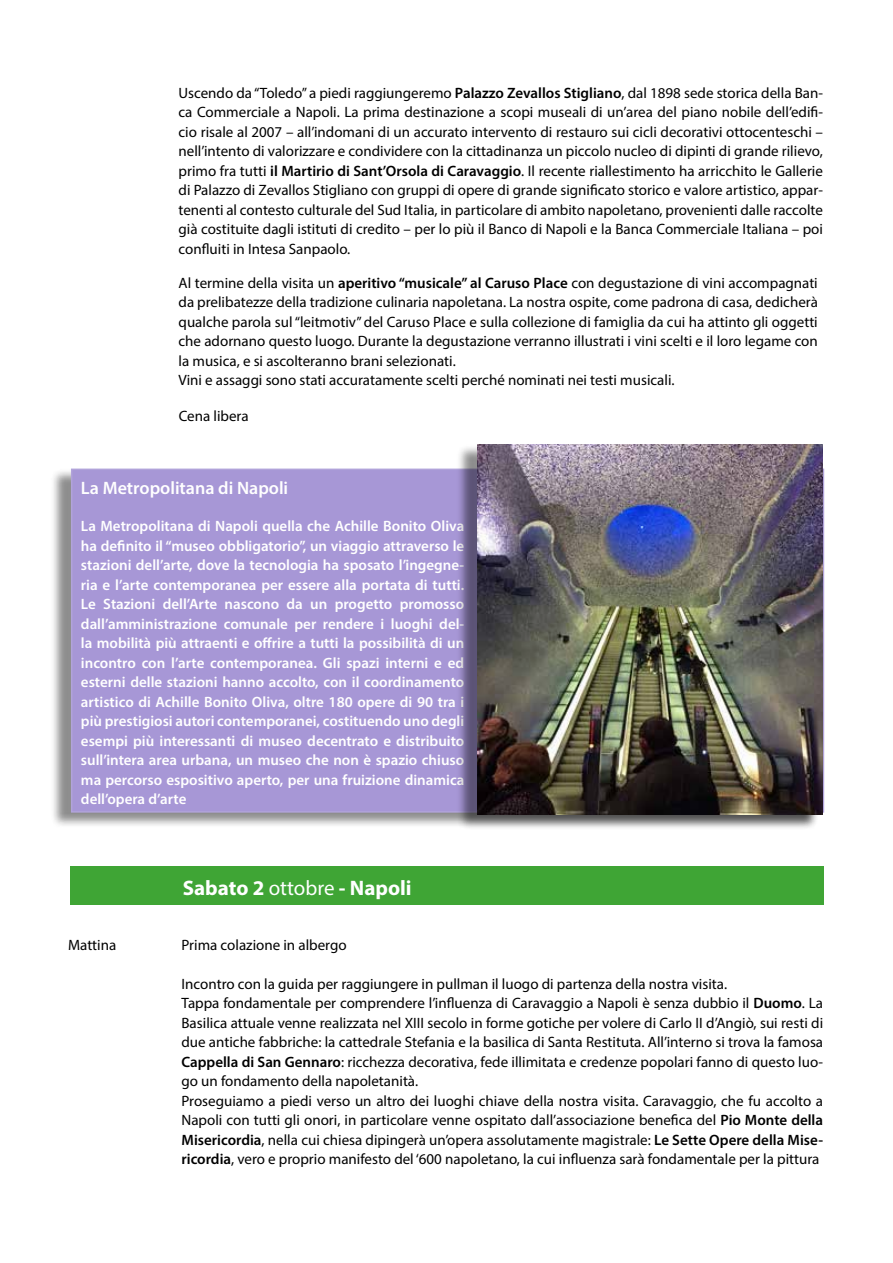
<style>
.page{position:relative;width:893px;height:1263px;background:#fff}
.page>*{position:absolute;margin:0;border:0;box-sizing:border-box;transform-origin:0 0}
.t1{font:700 21px "Myriad Pro";color:#fff}
.t2{font:600 18px "Myriad Pro";color:#fff}
.t3{font:15px/19.5px "Myriad Pro";color:#000}
.t4{font:600 15px/19.5px "Myriad Pro";color:#fff;text-align:justify}
.s1{font-weight:600}
.s2{font-weight:400}
</style>
<div class="page">
<div style="left:50px;top:468px;width:770px;height:360px;background:#000;opacity:.45"></div>
<div style="left:72px;top:469px;width:751px;height:343px;background:#a797d6"></div>
<div style="left:456px;top:444px;width:363px;height:386px;background:#000;opacity:.45"></div>
<img style="left:477px;top:444px;width:346px;height:370px">
<div style="left:70px;top:866px;width:753px;height:39px;background:#3fa535"></div>
<p class="t3" style="left:179px;top:83px;width:646px;text-align:justify">Uscendo da “Toledo” a piedi raggiungeremo <span class="s1">Palazzo Zevallos Stigliano</span>, dal 1898 sede storica della Ban&shy;ca Commerciale a Napoli. La prima destinazione a scopi museali di un’area del piano nobile dell’edifi&shy;cio risale al 2007 – all’indomani di un accurato intervento di restauro sui cicli decorativi ottocenteschi – nell’intento di valorizzare e condividere con la cittadinanza un piccolo nucleo di dipinti di grande rilievo, primo fra tutti <span class="s1">il Martirio di Sant’Orsola di Caravaggio</span>. Il recente riallestimento ha arricchito le Gallerie di Palazzo di Zevallos Stigliano con gruppi di opere di grande significato storico e valore artistico, appar&shy;tenenti al contesto culturale del Sud Italia, in particolare di ambito napoletano, provenienti dalle raccolte già costituite dagli istituti di credito – per lo più il Banco di Napoli e la Banca Commerciale Italiana – poi confluiti in Intesa Sanpaolo.</p>
<p class="t3" style="left:179px;top:273px;width:641px">Al termine della visita un <span class="s1">aperitivo “musicale” al Caruso Place</span> con degustazione di vini accompagnati da prelibatezze della tradizione culinaria napoletana. La nostra ospite, come padrona di casa, dedicherà qualche parola sul “leitmotiv” del Caruso Place e sulla collezione di famiglia da cui ha attinto gli oggetti che adornano questo luogo. Durante la degustazione verranno illustrati i vini scelti e il loro legame con la musica, e si ascolteranno brani selezionati.<br>Vini e assaggi sono stati accuratamente scelti perché nominati nei testi musicali.</p>
<p class="t3" style="left:179px;top:406px;width:71px">Cena libera</p>
<p class="t2" style="left:81px;top:476px;width:209px">La Metropolitana di Napoli</p>
<p class="t4" style="left:81px;top:516px;width:385px">La Metropolitana di Napoli quella che Achille Bonito Oliva ha definito il “museo obbligatorio”, un viaggio attraverso le stazioni dell’arte, dove la tecnologia ha sposato l’ingegne&shy;ria e l’arte contemporanea per essere alla portata di tutti.<br>Le Stazioni dell’Arte nascono da un progetto promosso dall’amministrazione comunale per rendere i luoghi del&shy;la mobilità più attraenti e offrire a tutti la possibilità di un incontro con l’arte contemporanea. Gli spazi interni e ed esterni delle stazioni hanno accolto, con il coordinamento artistico di Achille Bonito Oliva, oltre 180 opere di 90 tra i più prestigiosi autori contemporanei, costituendo uno degli esempi più interessanti di museo decentrato e distribuito sull’intera area urbana, un museo che non è spazio chiuso ma percorso espositivo aperto, per una fruizione dinamica dell’opera d’arte</p>
<h1 class="t1" style="left:183px;top:874px;width:230px">Sabato 2 <span class="s2">ottobre</span> - Napoli</h1>
<p class="t3" style="left:68px;top:935px;width:50px">Mattina</p>
<p class="t3" style="left:182px;top:935px;width:167px">Prima colazione in albergo</p>
<p class="t3" style="left:182px;top:974px;width:643px">Incontro con la guida per raggiungere in pullman il luogo di partenza della nostra visita.<br>Tappa fondamentale per comprendere l’influenza di Caravaggio a Napoli è senza dubbio il <span class="s1">Duomo</span>. La Basilica attuale venne realizzata nel XIII secolo in forme gotiche per volere di Carlo II d’Angiò, sui resti di due antiche fabbriche: la cattedrale Stefania e la basilica di Santa Restituta. All’interno si trova la famosa <span class="s1">Cappella di San Gennaro</span>: ricchezza decorativa, fede illimitata e credenze popolari fanno di questo luo&shy;go un fondamento della napoletanità.<br>Proseguiamo a piedi verso un altro dei luoghi chiave della nostra visita. Caravaggio, che fu accolto a Napoli con tutti gli onori, in particolare venne ospitato dall’associazione benefica del <span class="s1">Pio Monte della Misericordia</span>, nella cui chiesa dipingerà un’opera assolutamente magistrale: <span class="s1">Le Sette Opere della Mise&shy;ricordia</span>, vero e proprio manifesto del ‘600 napoletano, la cui influenza sarà fondamentale per la pittura</p>
</div>
